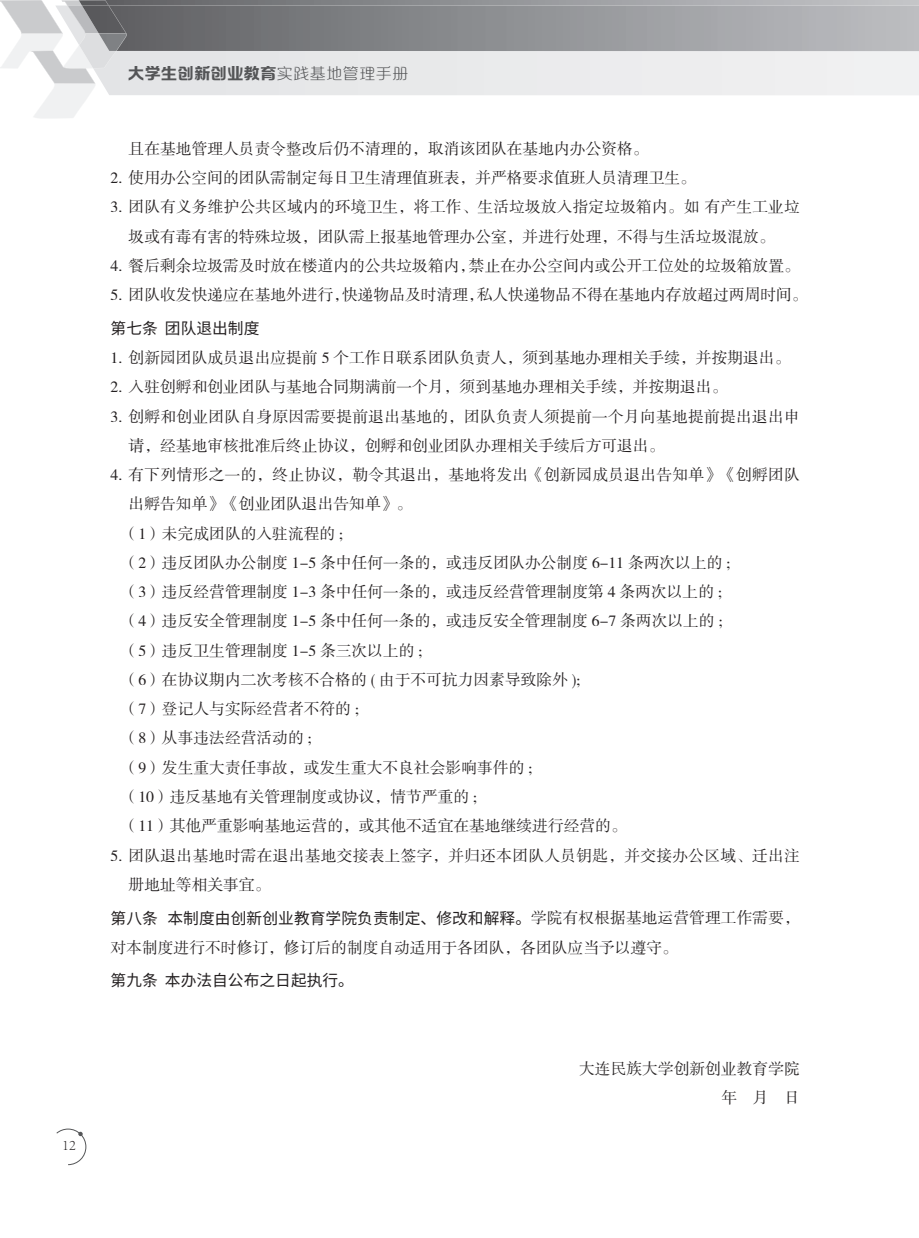
<style>
.page{position:relative;width:919px;height:1238px;background:#fff}
.page>*{position:absolute;margin:0;border:0;box-sizing:border-box;transform-origin:0 0}
.t1{font:16.5px "FZMODTS DA GB1 0";color:#545557}
.t2{font:15.75px/29.2px "FZSSK GBK1 0";color:#231f20}
.t3{font:15.75px "Source Han Sans CN";letter-spacing:.005em;color:#231f20}
.t4{font:300 15px "Adobe Song Std";color:#231f20}
.s1{font-family:"FZMODTS XIAN GB1 0"}
.s2{font-family:"FZSSK GBK1 0"}
</style>
<div class="page">
<svg style="left:56px;top:1128px;width:30px;height:36px"></svg>
<svg style="left:0;top:0;width:918px;height:118px"></svg>
<p class="t4" style="left:62px;top:1136px;width:15px">12</p>
<p class="t1" style="left:128px;top:64px;width:282px">大学生创新创业教育<span class="s1">实践基地管理手册</span></p>
<p class="t2" style="left:129px;top:134px;width:521px">且在基地管理人员责令整改后仍不清理的，取消该团队在基地内办公资格。</p>
<p class="t2" style="left:111px;top:164px;width:587px">2. 使用办公空间的团队需制定每日卫生清理值班表，并严格要求值班人员清理卫生。</p>
<p class="t2" style="left:111px;top:193px;width:690px;text-align:center">3. 团队有义务维护公共区域内的环境卫生，将工作、生活垃圾放入指定垃圾箱内。如 有产生工业垃圾或有毒有害的特殊垃圾，团队需上报基地管理办公室，并进行处理，不得与生活垃圾混放。</p>
<p class="t2" style="left:111px;top:251px;width:690px">4. 餐后剩余垃圾需及时放在楼道内的公共垃圾箱内，禁止在办公空间内或公开工位处的垃圾箱放置。</p>
<p class="t2" style="left:111px;top:281px;width:698px">5. 团队收发快递应在基地外进行，快递物品及时清理，私人快递物品不得在基地内存放超过两周时间。</p>
<p class="t3" style="left:111px;top:319px;width:150px">第七条 团队退出制度</p>
<p class="t2" style="left:111px;top:343px;width:681px">1. 创新园团队成员退出应提前 5 个工作日联系团队负责人，须到基地办理相关手续，并按期退出。</p>
<p class="t2" style="left:111px;top:373px;width:618px">2. 入驻创孵和创业团队与基地合同期满前一个月，须到基地办理相关手续，并按期退出。</p>
<p class="t2" style="left:129px;top:402px;width:672px;text-indent:-18px">3. 创孵和创业团队自身原因需要提前退出基地的，团队负责人须提前一个月向基地提前提出退出申请，经基地审核批准后终止协议，创孵和创业团队办理相关手续后方可退出。</p>
<p class="t2" style="left:111px;top:460px;width:691px">4. 有下列情形之一的，终止协议，勒令其退出，基地将发出《创新园成员退出告知单》《创孵团队</p>
<p class="t2" style="left:129px;top:490px;width:285px">出孵告知单》《创业团队退出告知单》。</p>
<p class="t2" style="left:123px;top:519px;width:222px">（1）未完成团队的入驻流程的 ;</p>
<p class="t2" style="left:123px;top:548px;width:609px">（2）违反团队办公制度 1-5 条中任何一条的，或违反团队办公制度 6-11 条两次以上的 ;</p>
<p class="t2" style="left:123px;top:577px;width:600px">（3）违反经营管理制度 1-3 条中任何一条的，或违反经营管理制度第 4 条两次以上的 ;</p>
<p class="t2" style="left:123px;top:607px;width:601px">（4）违反安全管理制度 1-5 条中任何一条的，或违反安全管理制度 6-7 条两次以上的 ;</p>
<p class="t2" style="left:123px;top:636px;width:301px">（5）违反卫生管理制度 1-5 条三次以上的 ;</p>
<p class="t2" style="left:123px;top:665px;width:459px">（6）在协议期内二次考核不合格的 ( 由于不可抗力因素导致除外 );</p>
<p class="t2" style="left:123px;top:694px;width:238px">（7）登记人与实际经营者不符的 ;</p>
<p class="t2" style="left:123px;top:724px;width:190px">（8）从事违法经营活动的 ;</p>
<p class="t2" style="left:123px;top:753px;width:411px">（9）发生重大责任事故，或发生重大不良社会影响事件的 ;</p>
<p class="t2" style="left:123px;top:782px;width:356px">（10）违反基地有关管理制度或协议，情节严重的 ;</p>
<p class="t2" style="left:123px;top:811px;width:505px">（11）其他严重影响基地运营的，或其他不适宜在基地继续进行经营的。</p>
<p class="t2" style="left:129px;top:841px;width:672px;text-indent:-18px">5. 团队退出基地时需在退出基地交接表上签字，并归还本团队人员钥匙，并交接办公区域、迁出注册地址等相关事宜。</p>
<p class="t3" style="left:111px;top:908px;width:690px">第八条 本制度由创新创业教育学院负责制定、修改和解释。<span class="s2">学院有权根据基地运营管理工作需要，</span></p>
<p class="t2" style="left:111px;top:933px;width:569px">对本制度进行不时修订，修订后的制度自动适用于各团队，各团队应当予以遵守。</p>
<p class="t3" style="left:111px;top:971px;width:245px">第九条 本办法自公布之日起执行。</p>
<p class="t2" style="left:579px;top:1054px;width:222px;text-align:right">大连民族大学创新创业教育学院年 月 日</p>
</div>
